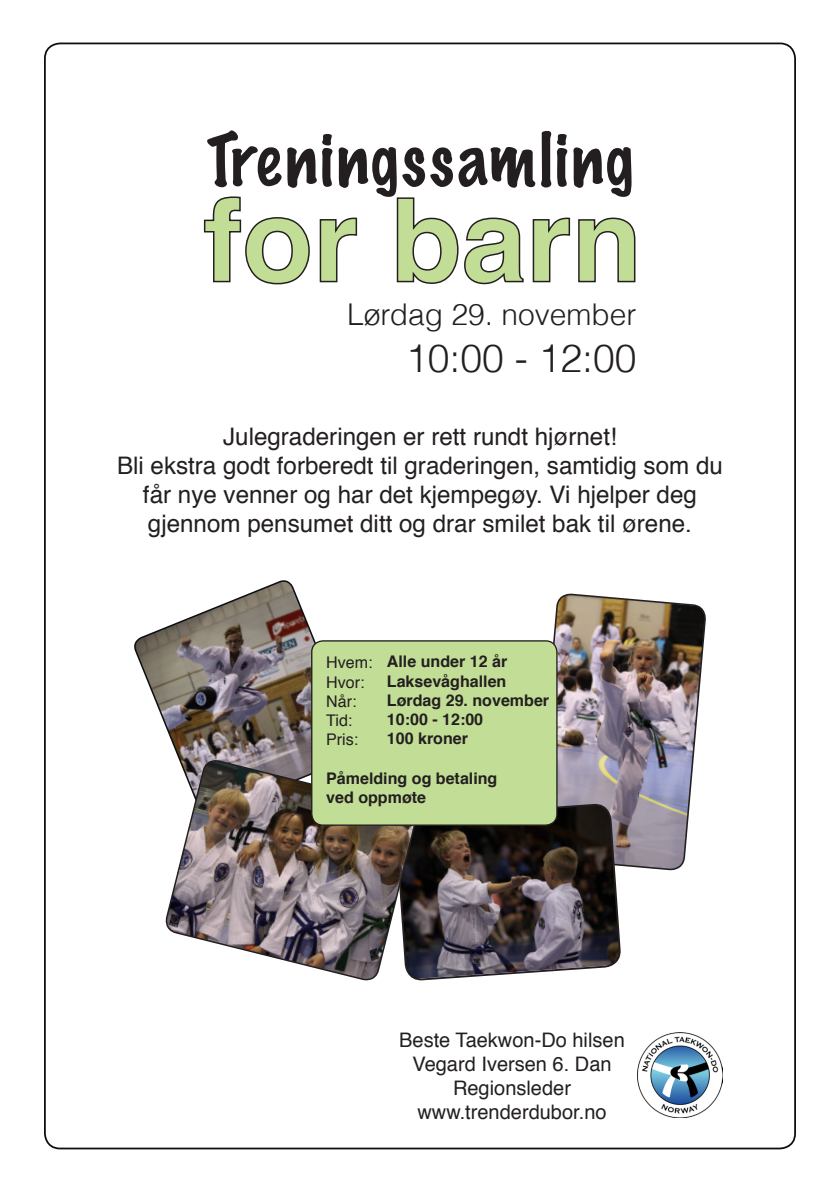
<style>
.page{position:relative;width:840px;height:1191px;background:#fff}
.page>*{position:absolute;margin:0;border:0;box-sizing:border-box;transform-origin:0 0}
.t1{font:700 116px "Helvetica";color:#c2dd95}
.t2{font:100 66px "Marker Felt";letter-spacing:.045em;color:#231f20}
.t3{font:300 39px "Helvetica";color:#231f20}
.t4{font:300 30px "Helvetica";color:#231f20}
.t5{font:24.2px/29px "Helvetica";color:#231f20;text-align:center}
.t6{font:20px "Helvetica";color:#231f20}
.t7{font:700 16px "Helvetica";color:#231f20}
.t8{font:16px "Helvetica";color:#231f20}
</style>
<div class="page">
<img style="left:549px;top:593px;width:157px;height:278px">
<img style="left:134px;top:580px;width:183px;height:178px">
<svg style="left:418px;top:766px;width:202px;height:214px"></svg>
<svg style="left:203px;top:196px;width:107px;height:89px"></svg>
<svg style="left:319px;top:217px;width:38px;height:66px"></svg>
<svg style="left:396px;top:197px;width:128px;height:88px"></svg>
<svg style="left:532px;top:217px;width:38px;height:66px"></svg>
<svg style="left:578px;top:217px;width:57px;height:66px"></svg>
<img style="left:165px;top:758px;width:253px;height:223px">
<div style="left:311px;top:641px;width:245px;height:184px;background:#c2dd95;border-radius:11px"></div>
<div style="left:311px;top:640px;width:246px;height:186px;border:1px solid #231f20;border-radius:11px"></div>
<img style="left:637px;top:1032px;width:84px;height:85px">
<p class="t2" style="left:206px;top:107px;width:428px">Treningssamling</p>
<p class="t1" style="left:203px;top:147px;width:440px">for barn</p>
<p class="t4" style="left:347px;top:290px;width:290px">Lørdag 29. november</p>
<p class="t3" style="left:406px;top:327px;width:232px">10:00 - 12:00</p>
<p class="t5" style="left:223px;top:423px;width:395px">Julegraderingen er rett rundt hjørnet!</p>
<p class="t5" style="left:117px;top:452px;width:607px">Bli ekstra godt forberedt til graderingen, samtidig som du får nye venner og har det kjempegøy. Vi hjelper deg</p>
<p class="t5" style="left:148px;top:510px;width:545px">gjennom pensumet ditt og drar smilet bak til ørene.</p>
<p class="t7" style="left:386px;top:649px;width:122px">Alle under 12 år</p>
<p class="t7" style="left:386px;top:668px;width:121px">Laksevåghallen</p>
<p class="t7" style="left:386px;top:687px;width:164px">Lørdag 29. november</p>
<p class="t7" style="left:386px;top:706px;width:98px">10:00 - 12:00</p>
<p class="t7" style="left:386px;top:726px;width:83px">100 kroner</p>
<p class="t8" style="left:326px;top:650px;width:48px">Hvem:</p>
<p class="t8" style="left:326px;top:669px;width:40px">Hvor:</p>
<p class="t8" style="left:326px;top:689px;width:32px">Når:</p>
<p class="t8" style="left:326px;top:708px;width:28px">Tid:</p>
<p class="t8" style="left:326px;top:727px;width:34px">Pris:</p>
<p class="t7" style="left:326px;top:765px;width:173px">Påmelding og betaling</p>
<p class="t7" style="left:326px;top:784px;width:101px">ved oppmøte</p>
<p class="t6" style="left:399px;top:1025px;width:227px">Beste Taekwon-Do hilsen</p>
<p class="t6" style="left:412px;top:1049px;width:201px">Vegard Iversen 6. Dan</p>
<p class="t6" style="left:453px;top:1073px;width:119px">Regionsleder</p>
<p class="t6" style="left:417px;top:1097px;width:191px">www.trenderdubor.no</p>
</div>
